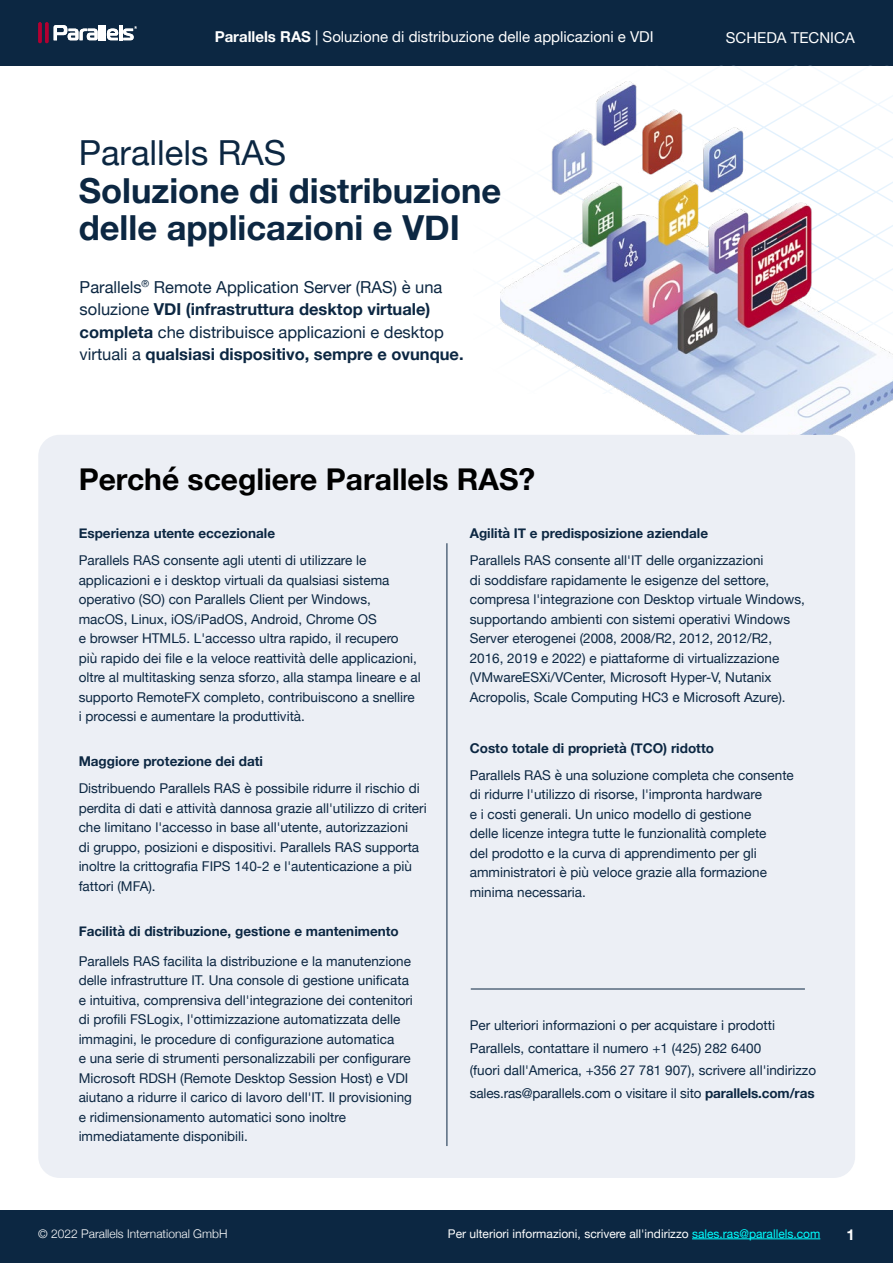
<style>
.page{position:relative;width:893px;height:1263px;background:#fff}
.page>*{position:absolute;margin:0;border:0;box-sizing:border-box;transform-origin:0 0}
.t1{font:700 34.5px/37.5px "Helvetica Neue";color:#0c2742}
.t2{font:34.5px "Helvetica Neue";color:#0c2742}
.t3{font:700 30px "Helvetica Neue";color:#000}
.t4{font:16.5px/22.5px "Helvetica Neue";color:#0c2742}
.t5{font:15px "Helvetica Neue";color:#fff}
.t6{font:700 15px "Helvetica Neue";color:#fff}
.t7{font:13.5px/19.5px "Helvetica Neue";color:#0c2742}
.t8{font:700 13.5px "Helvetica Neue";color:#0c2742}
.t9{font:12px "Helvetica Neue";color:#fff}
.t10{font:300 12px "Helvetica Neue";color:#fff}
.s1{font-weight:700}
.s2{color:#0ff}
</style>
<div class="page">
<div style="left:0;top:0;width:893px;height:65px;background:#0c2742"></div>
<div style="left:0;top:1210px;width:893px;height:53px;background:#0c2742"></div>
<hr style="left:692px;top:1238px;width:128px;height:1px;background:#0ff">
<hr style="left:38px;top:22px;width:4px;height:21px;background:#ab0131;border-radius:2px">
<svg style="left:45px;top:22px;width:4px;height:21px"></svg>
<hr style="left:119px;top:25px;width:3px;height:15px;background:#fff">
<hr style="left:103px;top:25px;width:3px;height:15px;background:#fff">
<hr style="left:99px;top:25px;width:3px;height:15px;background:#fff">
<svg style="left:54px;top:25px;width:44px;height:15px"></svg>
<svg style="left:107px;top:26px;width:30px;height:14px"></svg>
<img style="left:500px;top:82px;width:393px;height:370px">
<div style="left:38px;top:435px;width:817px;height:743px;background:#eceff5;border-radius:21px"></div>
<hr style="left:447px;top:543px;width:1px;height:603px;background:#0c2742">
<hr style="left:471px;top:989px;width:334px;height:1px;background:#0c2742">
<p class="t5" style="left:215px;top:26px;width:441px"><span class="s1">Parallels RAS</span> | Soluzione di distribuzione delle applicazioni e VDI</p>
<p class="t5" style="left:726px;top:27px;width:130px">SCHEDA TECNICA</p>
<h1 class="t2" style="left:79px;top:128px;width:209px">Parallels RAS</h1>
<h1 class="t1" style="left:79px;top:173px;width:424px">Soluzione di distribuzione delle applicazioni e VDI</h1>
<p class="t4" style="left:80px;top:277px;width:386px">Parallels<sup>®</sup> Remote Application Server (RAS) è una soluzione <span class="s1">VDI (infrastruttura desktop virtuale) completa</span> che distribuisce applicazioni e desktop virtuali a <span class="s1">qualsiasi dispositivo, sempre e ovunque.</span></p>
<h2 class="t3" style="left:79px;top:456px;width:458px">Perché scegliere Parallels RAS?</h2>
<p class="t8" style="left:79px;top:523px;width:198px">Esperienza utente eccezionale</p>
<p class="t7" style="left:79px;top:552px;width:344px">Parallels RAS consente agli utenti di utilizzare le applicazioni e i desktop virtuali da qualsiasi sistema operativo (SO) con Parallels Client per Windows, macOS, Linux, iOS/iPadOS, Android, Chrome OS<br>e browser HTML5. L'accesso ultra rapido, il recupero<br>più rapido dei file e la veloce reattività delle applicazioni, oltre al multitasking senza sforzo, alla stampa lineare e al supporto RemoteFX completo, contribuiscono a snellire i processi e aumentare la produttività.</p>
<p class="t8" style="left:79px;top:751px;width:186px">Maggiore protezione dei dati</p>
<p class="t7" style="left:79px;top:779px;width:349px">Distribuendo Parallels RAS è possibile ridurre il rischio di perdita di dati e attività dannosa grazie all'utilizzo di criteri che limitano l'accesso in base all'utente, autorizzazioni<br>di gruppo, posizioni e dispositivi. Parallels RAS supporta inoltre la crittografia FIPS 140-2 e l'autenticazione a più fattori (MFA).</p>
<p class="t8" style="left:79px;top:920px;width:322px">Facilità di distribuzione, gestione e mantenimento</p>
<p class="t7" style="left:79px;top:952px;width:336px">Parallels RAS facilita la distribuzione e la manutenzione delle infrastrutture IT. Una console di gestione unificata e intuitiva, comprensiva dell'integrazione dei contenitori di profili FSLogix, l'ottimizzazione automatizzata delle immagini, le procedure di configurazione automatica<br>e una serie di strumenti personalizzabili per configurare Microsoft RDSH (Remote Desktop Session Host) e VDI aiutano a ridurre il carico di lavoro dell'IT. Il provisioning e ridimensionamento automatici sono inoltre immediatamente disponibili.</p>
<p class="t8" style="left:470px;top:523px;width:240px">Agilità IT e predisposizione aziendale</p>
<p class="t7" style="left:470px;top:551px;width:337px">Parallels RAS consente all'IT delle organizzazioni<br>di soddisfare rapidamente le esigenze del settore, compresa l'integrazione con Desktop virtuale Windows, supportando ambienti con sistemi operativi Windows Server eterogenei (2008, 2008/R2, 2012, 2012/R2, 2016, 2019 e 2022) e piattaforme di virtualizzazione (VMwareESXi/VCenter, Microsoft Hyper-V, Nutanix Acropolis, Scale Computing HC3 e Microsoft Azure).</p>
<p class="t8" style="left:470px;top:737px;width:246px">Costo totale di proprietà (TCO) ridotto</p>
<p class="t7" style="left:470px;top:766px;width:326px">Parallels RAS è una soluzione completa che consente di ridurre l'utilizzo di risorse, l'impronta hardware<br>e i costi generali. Un unico modello di gestione<br>delle licenze integra tutte le funzionalità complete<br>del prodotto e la curva di apprendimento per gli amministratori è più veloce grazie alla formazione minima necessaria.</p>
<p class="t7" style="left:470px;top:1015px;width:348px;line-height:22.5px">Per ulteriori informazioni o per acquistare i prodotti Parallels, contattare il numero +1 (425) 282 6400<br>(fuori dall'America, +356 27 781 907), scrivere all'indirizzo sales.ras@parallels.com o visitare il sito <span class="s1">parallels.com/ras</span></p>
<p class="t10" style="left:38px;top:1224px;width:191px">© 2022 Parallels International GmbH</p>
<p class="t9" style="left:448px;top:1225px;width:374px">Per ulteriori informazioni, scrivere all'indirizzo <span class="s2">sales.ras@parallels.com</span></p>
<p class="t6" style="left:846px;top:1222px;width:10px">1</p>
</div>
